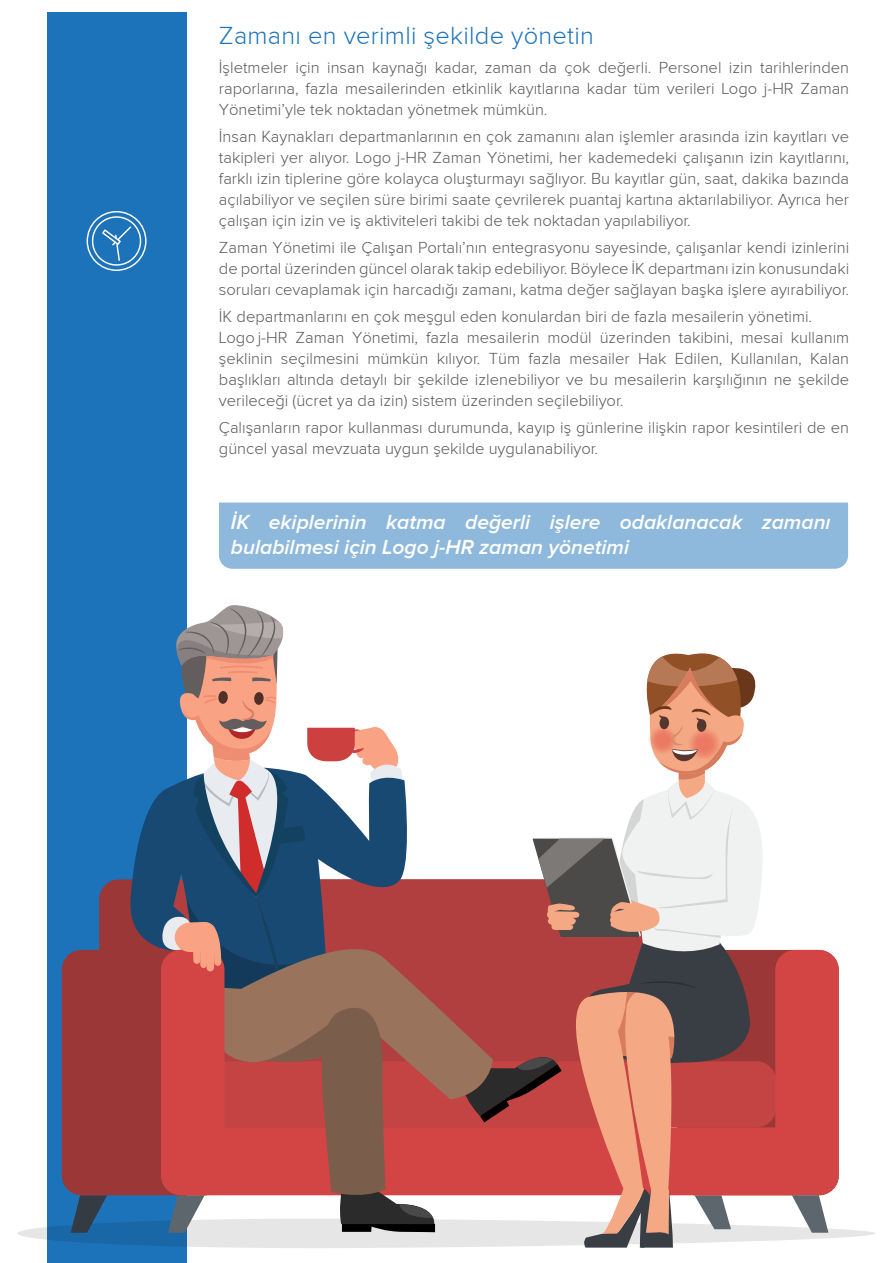
<style>
.page{position:relative;width:893px;height:1263px;background:#fff}
.page>*{position:absolute;margin:0;border:0;box-sizing:border-box;transform-origin:0 0}
.t1{font:300 25.5px "Proxima Nova";letter-spacing:.01em;color:#1d73ba}
.t2{font:italic 600 21px/25.2px "Proxima Nova";color:#fff}
.t3{font:300 16.5px/21px "Proxima Nova";color:#57585a;text-align:justify}
</style>
<div class="page">
<div style="left:47px;top:12px;width:139px;height:1251px;background:#1d73ba"></div>
<div style="left:219px;top:503px;width:629px;height:66px;background:#8eb9dc"></div>
<svg style="left:17px;top:602px;width:859px;height:647px"></svg>
<svg style="left:87px;top:211px;width:60px;height:60px"></svg>
<p class="t1" style="left:219px;top:22px;width:377px">Zamanı en verimli şekilde yönetin</p>
<p class="t3" style="left:219px;top:57px;width:632px">İşletmeler için insan kaynağı kadar, zaman da çok değerli. Personel izin tarihlerinden raporlarına, fazla mesailerinden etkinlik kayıtlarına kadar tüm verileri Logo j-HR Zaman Yönetimi’yle tek noktadan yönetmek mümkün.</p>
<p class="t3" style="left:219px;top:126px;width:632px">İnsan Kaynakları departmanlarının en çok zamanını alan işlemler arasında izin kayıtları ve takipleri yer alıyor. Logo j-HR Zaman Yönetimi, her kademedeki çalışanın izin kayıtlarını, farklı izin tiplerine göre kolayca oluşturmayı sağlıyor. Bu kayıtlar gün, saat, dakika bazında açılabiliyor ve seçilen süre birimi saate çevrilerek puantaj kartına aktarılabiliyor. Ayrıca her çalışan için izin ve iş aktiviteleri takibi de tek noktadan yapılabiliyor.</p>
<p class="t3" style="left:219px;top:237px;width:632px">Zaman Yönetimi ile Çalışan Portalı’nın entegrasyonu sayesinde, çalışanlar kendi izinlerini de portal üzerinden güncel olarak takip edebiliyor. Böylece İK departmanı izin konusundaki soruları cevaplamak için harcadığı zamanı, katma değer sağlayan başka işlere ayırabiliyor.</p>
<p class="t3" style="left:219px;top:306px;width:595px">İK departmanlarını en çok meşgul eden konulardan biri de fazla mesailerin yönetimi.</p>
<p class="t3" style="left:219px;top:327px;width:632px">Logo j-HR Zaman Yönetimi, fazla mesailerin modül üzerinden takibini, mesai kullanım şeklinin seçilmesini mümkün kılıyor. Tüm fazla mesailer Hak Edilen, Kullanılan, Kalan başlıkları altında detaylı bir şekilde izlenebiliyor ve bu mesailerin karşılığının ne şekilde verileceği (ücret ya da izin) sistem üzerinden seçilebiliyor.</p>
<p class="t3" style="left:219px;top:417px;width:632px">Çalışanların rapor kullanması durumunda, kayıp iş günlerine ilişkin rapor kesintileri de en güncel yasal mevzuata uygun şekilde uygulanabiliyor.</p>
<p class="t2" style="left:231px;top:509px;width:601px">İK ekiplerinin katma değerli işlere odaklanacak zamanı bulabilmesi için Logo j-HR zaman yönetimi</p>
</div>
